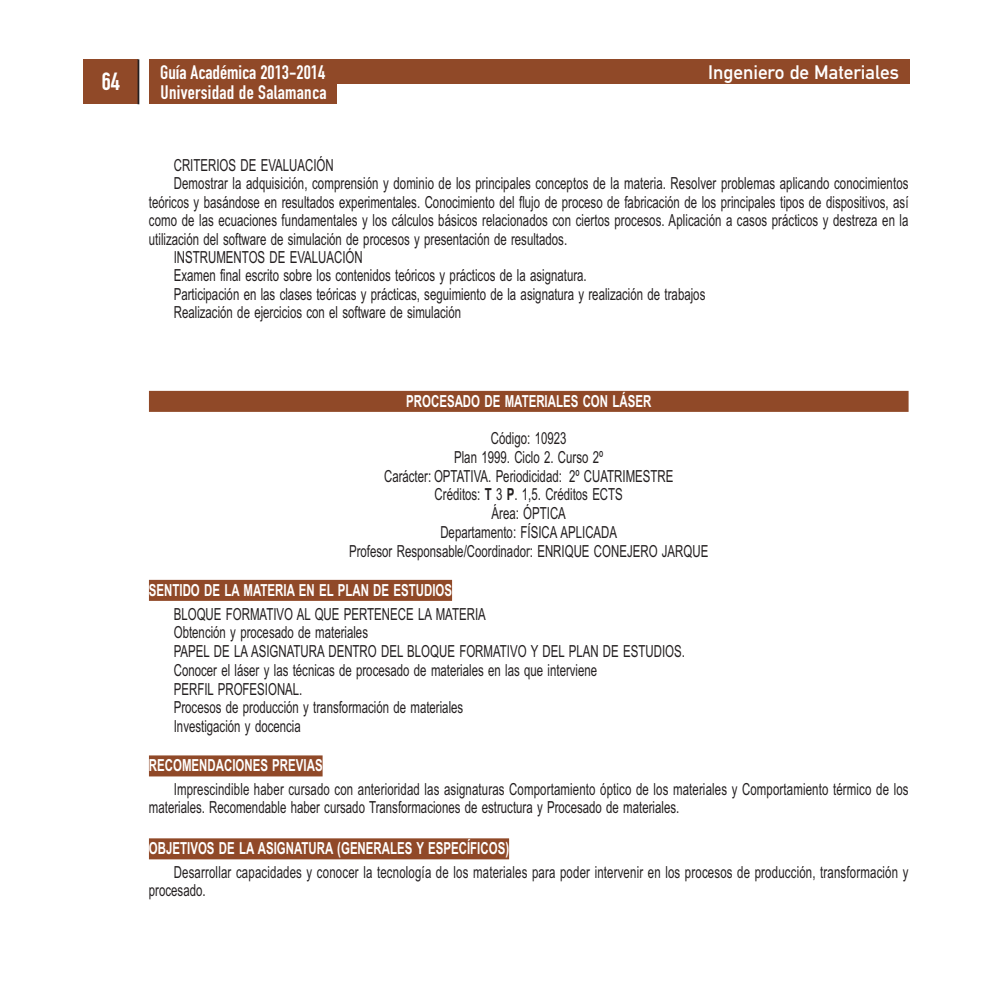
<style>
.page{position:relative;width:993px;height:993px;background:#fff}
.page>*{position:absolute;margin:0;border:0;box-sizing:border-box;transform-origin:0 0}
.t1{font:24.5px "DIN Engschrift Alternate";color:#fff}
.t2{font:19.25px "DIN Engschrift Alternate";letter-spacing:.01em;color:#fff}
.t3{font:19.25px "DIN Mittelschrift";color:#fff}
.t4{font:16.62px/18.7px "Arial Narrow";color:#231f20;scale:.84 1}
.t5{font:700 16.62px "Arial Narrow";color:#fff;scale:.84 1}
.s1{font-weight:700}
</style>
<div class="page">
<div style="left:149px;top:391px;width:759px;height:21px;background:#904928"></div>
<div style="left:149px;top:579px;width:303px;height:21px;background:#904928"></div>
<div style="left:149px;top:755px;width:173px;height:21px;background:#904928"></div>
<div style="left:149px;top:838px;width:360px;height:21px;background:#904928"></div>
<div style="left:83px;top:59px;width:55px;height:45px;background:#904928"></div>
<hr style="left:137px;top:59px;width:2px;height:45px;background:#231f20">
<div style="left:149px;top:59px;width:760px;height:25px;background:#904928"></div>
<div style="left:149px;top:83px;width:187px;height:21px;background:#904928"></div>
<h1 class="t1" style="left:102px;top:73px;width:20px">64</h1>
<p class="t2" style="left:160px;top:66px;width:166px">Guía Académica 2013-2014</p>
<p class="t3" style="left:707px;top:66px;width:192px">Ingeniero de Materiales</p>
<p class="t2" style="left:161px;top:85px;width:167px">Universidad de Salamanca</p>
<p class="t4" style="left:174px;top:157px;width:192px">CRITERIOS DE EVALUACIÓN</p>
<p class="t4" style="left:174px;top:176px;width:876px">Demostrar la adquisición, comprensión y dominio de los principales conceptos de la materia. Resolver problemas aplicando conocimientos</p>
<p class="t4" style="left:149px;top:194px;width:905px">teóricos y basándose en resultados experimentales. Conocimiento del flujo de proceso de fabricación de los principales tipos de dispositivos, así</p>
<p class="t4" style="left:149px;top:212px;width:905px">como de las ecuaciones fundamentales y los cálculos básicos relacionados con ciertos procesos. Aplicación a casos prácticos y destreza en la</p>
<p class="t4" style="left:149px;top:231px;width:499px">utilización del software de simulación de procesos y presentación de resultados.</p>
<p class="t4" style="left:174px;top:249px;width:226px">INSTRUMENTOS DE EVALUACIÓN</p>
<p class="t4" style="left:174px;top:268px;width:493px">Examen final escrito sobre los contenidos teóricos y prácticos de la asignatura.</p>
<p class="t4" style="left:174px;top:286px;width:634px">Participación en las clases teóricas y prácticas, seguimiento de la asignatura y realización de trabajos</p>
<p class="t4" style="left:174px;top:304px;width:343px">Realización de ejercicios con el software de simulación</p>
<p class="t5" style="left:406px;top:395px;width:293px">PROCESADO DE MATERIALES CON LÁSER</p>
<p class="t4" style="left:349px;top:430px;width:429px;text-align:center">Código: 10923<br>Plan 1999. Ciclo 2. Curso 2º<br>Carácter: OPTATIVA. Periodicidad: 2º CUATRIMESTRE<br>Créditos: <span class="s1">T</span> 3 <span class="s1">P</span>. 1,5. Créditos ECTS<br>Área: ÓPTICA<br>Departamento: FÍSICA APLICADA<br>Profesor Responsable/Coordinador: ENRIQUE CONEJERO JARQUE</p>
<p class="t5" style="left:149px;top:584px;width:362px">SENTIDO DE LA MATERIA EN EL PLAN DE ESTUDIOS</p>
<p class="t4" style="left:174px;top:606px;width:609px">BLOQUE FORMATIVO AL QUE PERTENECE LA MATERIA<br>Obtención y procesado de materiales<br>PAPEL DE LA ASIGNATURA DENTRO DEL BLOQUE FORMATIVO Y DEL PLAN DE ESTUDIOS.<br>Conocer el láser y las técnicas de procesado de materiales en las que interviene<br>PERFIL PROFESIONAL.<br>Procesos de producción y transformación de materiales<br>Investigación y docencia</p>
<p class="t5" style="left:149px;top:759px;width:208px">RECOMENDACIONES PREVIAS</p>
<p class="t4" style="left:149px;top:781px;width:905px;text-indent:25px">Imprescindible haber cursado con anterioridad las asignaturas Comportamiento óptico de los materiales y Comportamiento térmico de los materiales. Recomendable haber cursado Transformaciones de estructura y Procesado de materiales.</p>
<p class="t5" style="left:149px;top:842px;width:430px">OBJETIVOS DE LA ASIGNATURA (GENERALES Y ESPECÍFICOS)</p>
<p class="t4" style="left:149px;top:864px;width:905px;text-indent:25px">Desarrollar capacidades y conocer la tecnología de los materiales para poder intervenir en los procesos de producción, transformación y procesado.</p>
</div>
